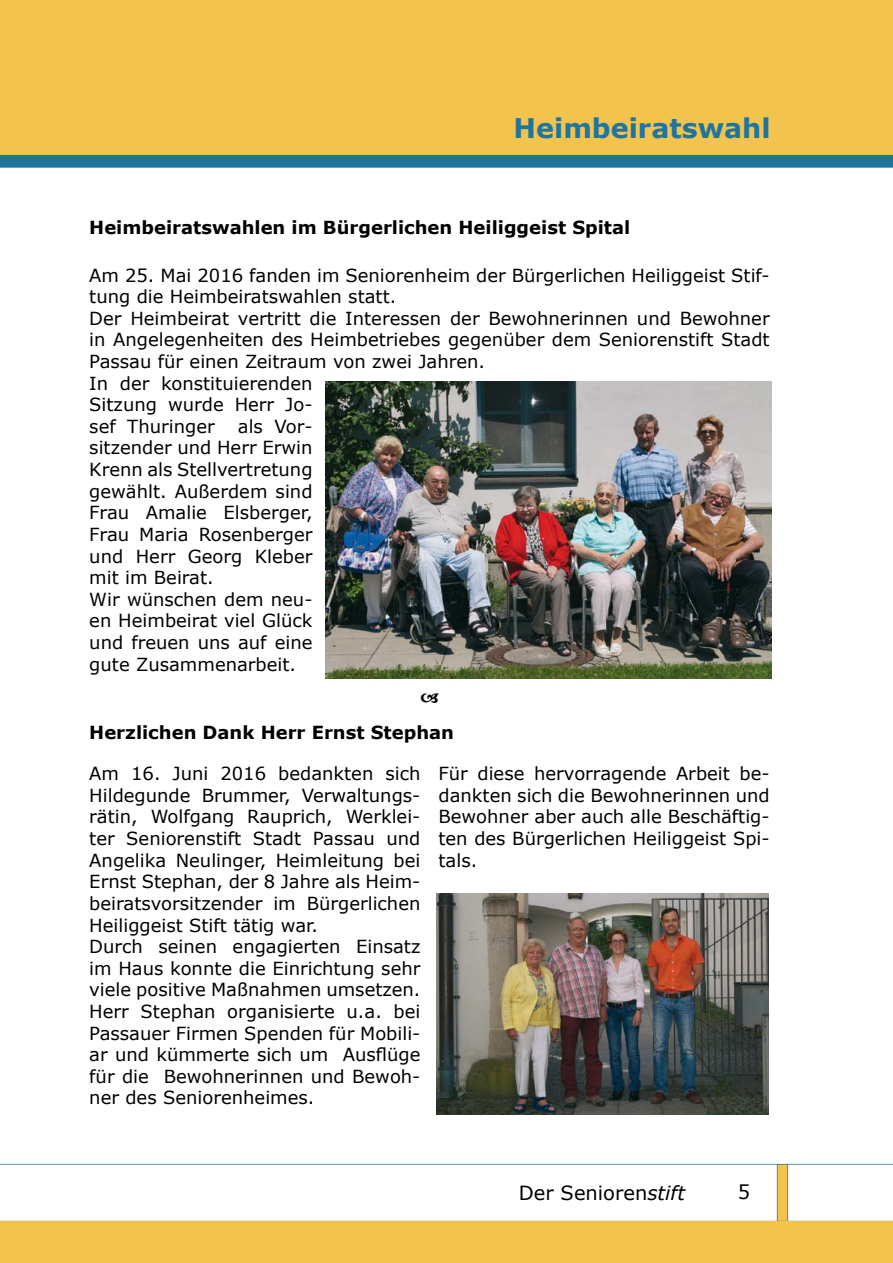
<style>
.page{position:relative;width:893px;height:1263px;background:#fff}
.page>*{position:absolute;margin:0;border:0;box-sizing:border-box;transform-origin:0 0}
.t1{font:700 27px "Verdana";color:#1f74a0}
.t2{font:19.5px "Verdana";color:#000}
.t3{font:18px/21.6px "Verdana";color:#000}
.t4{font:700 18px "Verdana";color:#000}
.s1{font-style:italic}
</style>
<div class="page">
<img style="left:0;top:0;width:893px;height:1263px">
<img style="left:325px;top:381px;width:446px;height:297px">
<img style="left:437px;top:893px;width:332px;height:221px">
<svg style="left:421px;top:693px;width:18px;height:10px"></svg>
<h1 class="t1" style="left:514px;top:109px;width:259px">Heimbeiratswahl</h1>
<p class="t4" style="left:89px;top:215px;width:542px">Heimbeiratswahlen im Bürgerlichen Heiliggeist Spital</p>
<p class="t3" style="left:89px;top:264px;width:682px">Am 25. Mai 2016 fanden im Seniorenheim der Bürgerlichen Heiliggeist Stif&shy;tung die Heimbeiratswahlen statt.<br>Der Heimbeirat vertritt die Interessen der Bewohnerinnen und Bewohner in Angelegenheiten des Heimbetriebes gegenüber dem Seniorenstift Stadt Passau für einen Zeitraum von zwei Jahren.<br>In der konstituierenden<br>Sitzung wurde Herr Jo-<br>sef Thuringer</p>
<p class="t3" style="left:89px;top:415px;width:225px;text-indent:149px">als Vor&shy;sitzender und Herr Erwin<br>Krenn als Stellvertretung gewählt. Außerdem sind<br>Frau Amalie Elsberger,<br>Frau Maria Rosenberger und Herr Georg Kleber mit im Beirat.<br>Wir wünschen dem neu&shy;en Heimbeirat viel Glück und freuen uns auf eine gute Zusammenarbeit.</p>
<p class="t4" style="left:89px;top:720px;width:366px">Herzlichen Dank Herr Ernst Stephan</p>
<p class="t3" style="left:89px;top:763px;width:333px">Am 16. Juni 2016 bedankten sich Hildegunde Brummer, Verwaltungs&shy;rätin, Wolfgang Rauprich, Werklei&shy;ter Seniorenstift Stadt Passau und Angelika Neulinger, Heimleitung bei Ernst Stephan, der 8 Jahre als Heim&shy;beiratsvorsitzender im Bürgerlichen Heiliggeist Stift tätig war.<br>Durch seinen engagierten Einsatz im Haus konnte die Einrichtung sehr viele positive Maßnahmen umsetzen.<br>Herr Stephan organisierte u.a. bei Passauer Firmen Spenden für Mobili&shy;ar und kümmerte sich um Ausflüge für die Bewohnerinnen und Bewoh&shy;ner des Seniorenheimes.</p>
<p class="t3" style="left:438px;top:763px;width:333px;text-align:justify">Für diese hervorragende Arbeit be&shy;dankten sich die Bewohnerinnen und Bewohner aber auch alle Beschäftig&shy;ten des Bürgerlichen Heiliggeist Spi&shy;tals.</p>
<p class="t2" style="left:519px;top:1179px;width:168px">Der Senioren<span class="s1">stift</span></p>
<p class="t2" style="left:738px;top:1179px;width:14px">5</p>
</div>
